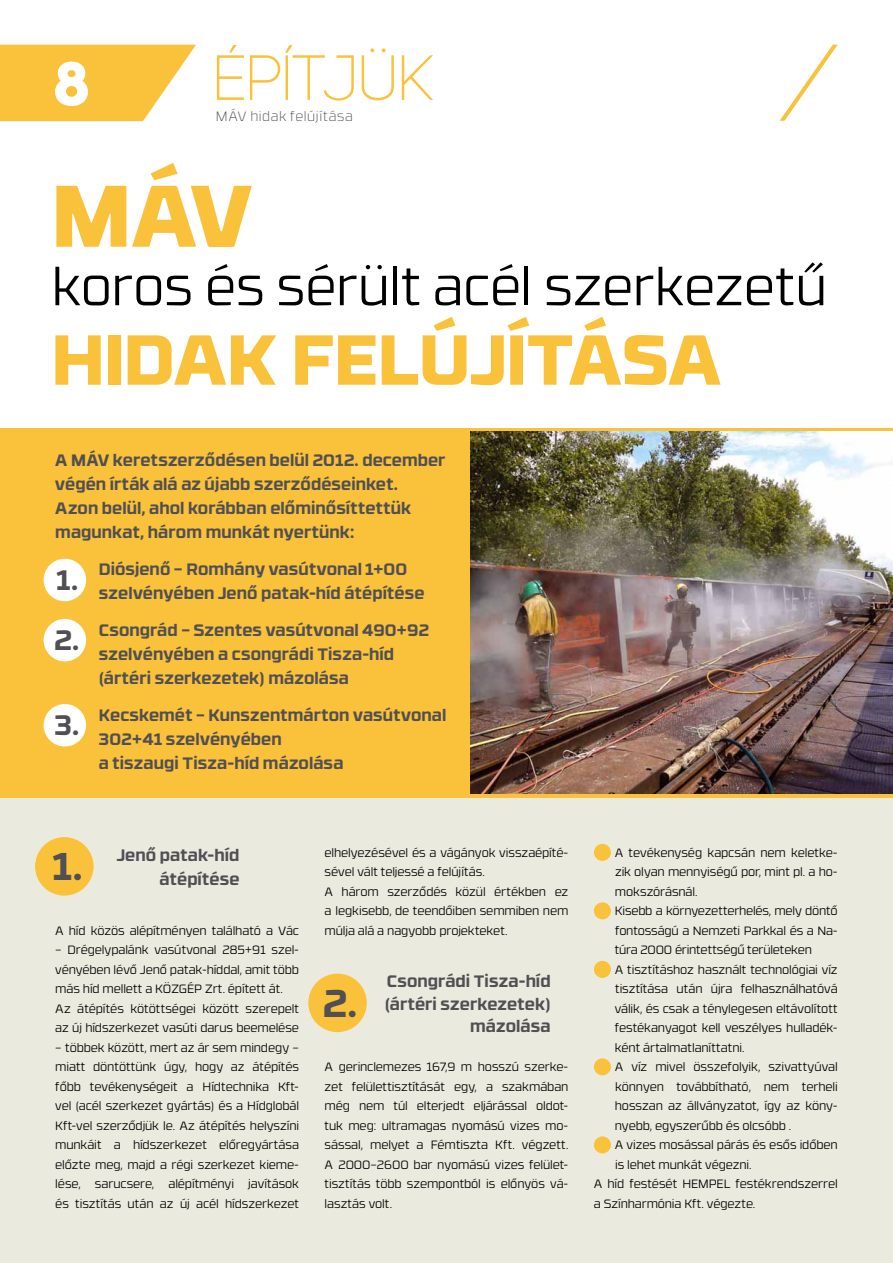
<style>
.page{position:relative;width:893px;height:1263px;background:#fff}
.page>*{position:absolute;margin:0;border:0;box-sizing:border-box;transform-origin:0 0}
.t1{font:800 87px "RB No 3.1";color:#fac13a}
.t2{font:800 70.5px "RB No 3.1";letter-spacing:-.005em;color:#fac13a}
.t3{font:63px "Uni Sans Light";letter-spacing:-.05em;color:#fac13a}
.t4{font:61.5px "Intro";color:#fff}
.t5{font:300 52.5px "RB No 3.1";letter-spacing:-.005em;color:#000}
.t6{font:700 38.7px "RB No 3.1";color:#504f53}
.t7{font:700 28.05px/60.2px "RB No 3.1";color:#504f53}
.t8{font:700 16.5px/24px "RB No 3.1";letter-spacing:.005em;color:#504f53}
.t9{font:200 13.5px "RB No 3.1";letter-spacing:.04em;color:#504f53}
.t10{font:300 12px/19.5px "RB No 3.1";letter-spacing:-.01em;color:#000}
</style>
<div class="page">
<div style="left:0;top:788px;width:893px;height:474px;background:#ebeadf"></div>
<svg style="left:0;top:45px;width:196px;height:76px;background:#fac954"></svg>
<svg style="left:780px;top:45px;width:58px;height:76px"></svg>
<div style="left:0;top:428px;width:893px;height:369px;background:#fac13a"></div>
<div style="left:594px;top:844px;width:17px;height:17px;background:#fac13a;border-radius:50%"></div>
<div style="left:594px;top:902px;width:17px;height:17px;background:#fac13a;border-radius:50%"></div>
<div style="left:594px;top:961px;width:17px;height:17px;background:#fac13a;border-radius:50%"></div>
<div style="left:594px;top:1058px;width:17px;height:17px;background:#fac13a;border-radius:50%"></div>
<div style="left:594px;top:1136px;width:17px;height:17px;background:#fac13a;border-radius:50%"></div>
<img style="left:471px;top:432px;width:422px;height:361px">
<div style="left:44px;top:559px;width:42px;height:42px;background:#fff;border-radius:50%"></div>
<div style="left:44px;top:619px;width:42px;height:42px;background:#fff;border-radius:50%"></div>
<div style="left:44px;top:704px;width:42px;height:42px;background:#fff;border-radius:50%"></div>
<div style="left:35px;top:837px;width:59px;height:59px;background:#fac13a;border-radius:50%"></div>
<div style="left:308px;top:974px;width:59px;height:58px;background:#fac13a;border-radius:50%"></div>
<h3 class="t4" style="left:53px;top:48px;width:39px">8</h3>
<h3 class="t3" style="left:211px;top:55px;width:225px">ÉPÍTJÜK</h3>
<p class="t9" style="left:216px;top:111px;width:139px">MÁV hidak felújítása</p>
<h1 class="t1" style="left:51px;top:182px;width:202px">MÁV</h1>
<h3 class="t5" style="left:51px;top:267px;width:777px">koros és sérült acél szerkezetű</h3>
<h2 class="t2" style="left:51px;top:333px;width:671px">HIDAK FELÚJÍTÁSA</h2>
<h3 class="t8" style="left:55px;top:450px;width:392px">A MÁV keretszerződésen belül 2012. december végén írták alá az újabb szerződéseinket.<br>Azon belül, ahol korábban előminősíttettük magunkat, három munkát nyertünk:</h3>
<h3 class="t8" style="left:99px;top:558px;width:327px">Diósjenő – Romhány vasútvonal 1+00 szelvényében Jenő patak-híd átépítése</h3>
<h3 class="t8" style="left:99px;top:619px;width:331px">Csongrád – Szentes vasútvonal 490+92 szelvényében a csongrádi Tisza-híd (ártéri szerkezetek) mázolása</h3>
<h3 class="t8" style="left:99px;top:704px;width:349px">Kecskemét – Kunszentmárton vasútvonal<br>302+41 szelvényében<br>a tiszaugi Tisza-híd mázolása</h3>
<h3 class="t7" style="left:54px;top:552px;width:26px">1.<br>2.</h3>
<h3 class="t7" style="left:54px;top:697px;width:26px">3.</h3>
<h3 class="t8" style="left:117px;top:845px;width:124px;text-align:right">Jenő patak-híd átépítése</h3>
<p class="t10" style="left:55px;top:921px;width:245px">A híd közös alépítményen található a Vác</p>
<p class="t10" style="left:55px;top:941px;width:245px">– Drégelypalánk vasútvonal 285+91 szel&shy;vényében lévő Jenő patak-híddal, amit több más híd mellett a KÖZGÉP Zrt. épített át.<br>Az átépítés kötöttségei között szerepelt az új hídszerkezet vasúti darus beemelése</p>
<p class="t10" style="left:55px;top:1038px;width:245px;text-align:justify">– többek között, mert az ár sem mindegy – miatt döntöttünk úgy, hogy az átépítés főbb tevékenységeit a Hídtechnika Kft&shy;vel (acél szerkezet gyártás) és a Hídglobál Kft-vel szerződjük le. Az átépítés helyszíni munkáit a hídszerkezet előregyártása előzte meg, majd a régi szerkezet kieme&shy;lése, sarucsere, alépítményi javítások és tisztítás után az új acél hídszerkezet</p>
<h3 class="t6" style="left:53px;top:852px;width:31px">1.</h3>
<p class="t10" style="left:325px;top:843px;width:245px">elhelyezésével és a vágányok visszaépíté&shy;sével vált teljessé a felújítás.<br>A három szerződés közül értékben ez a legkisebb, de teendőiben semmiben nem múlja alá a nagyobb projekteket.</p>
<h3 class="t6" style="left:323px;top:988px;width:36px">2.</h3>
<h3 class="t8" style="left:385px;top:971px;width:167px;line-height:22.5px;text-align:right">Csongrádi Tisza-híd (ártéri szerkezetek) mázolása</h3>
<p class="t10" style="left:325px;top:1058px;width:245px;text-align:justify">A gerinclemezes 167,9 m hosszú szerke&shy;zet felülettisztítását egy, a szakmában még nem túl elterjedt eljárással oldot&shy;tuk meg: ultramagas nyomású vizes mo&shy;sással, melyet a Fémtiszta Kft. végzett.<br>A 2000–2600 bar nyomású vizes felület&shy;tisztítás több szempontból is előnyös vá&shy;lasztás volt.</p>
<p class="t10" style="left:615px;top:843px;width:224px">A tevékenység kapcsán nem keletke-</p>
<p class="t10" style="left:615px;top:863px;width:224px">zik olyan mennyiségű por, mint pl. a ho-</p>
<p class="t10" style="left:615px;top:882px;width:84px">mokszórásnál.</p>
<p class="t10" style="left:615px;top:902px;width:224px">Kisebb a környezetterhelés, mely döntő</p>
<p class="t10" style="left:615px;top:921px;width:224px">fontosságú a Nemzeti Parkkal és a Na-</p>
<p class="t10" style="left:615px;top:941px;width:199px">túra 2000 érintettségű területeken</p>
<p class="t10" style="left:615px;top:960px;width:224px">A tisztításhoz használt technológiai víz</p>
<p class="t10" style="left:615px;top:980px;width:224px">tisztítása után újra felhasználhatóvá</p>
<p class="t10" style="left:615px;top:999px;width:224px">válik, és csak a ténylegesen eltávolított</p>
<p class="t10" style="left:615px;top:1019px;width:224px">festékanyagot kell veszélyes hulladék-</p>
<p class="t10" style="left:615px;top:1038px;width:131px">ként ártalmatlaníttatni.</p>
<p class="t10" style="left:615px;top:1058px;width:224px">A víz mivel összefolyik, szivattyúval</p>
<p class="t10" style="left:615px;top:1077px;width:224px">könnyen továbbítható, nem terheli</p>
<p class="t10" style="left:615px;top:1097px;width:224px">hosszan az állványzatot, így az köny-</p>
<p class="t10" style="left:615px;top:1116px;width:178px">nyebb, egyszerűbb és olcsóbb .</p>
<p class="t10" style="left:615px;top:1136px;width:224px">A vizes mosással párás és esős időben</p>
<p class="t10" style="left:615px;top:1155px;width:138px">is lehet munkát végezni.</p>
<p class="t10" style="left:594px;top:1175px;width:245px">A híd festését HEMPEL festékrendszerrel</p>
<p class="t10" style="left:594px;top:1194px;width:163px">a Színharmónia Kft. végezte.</p>
</div>
